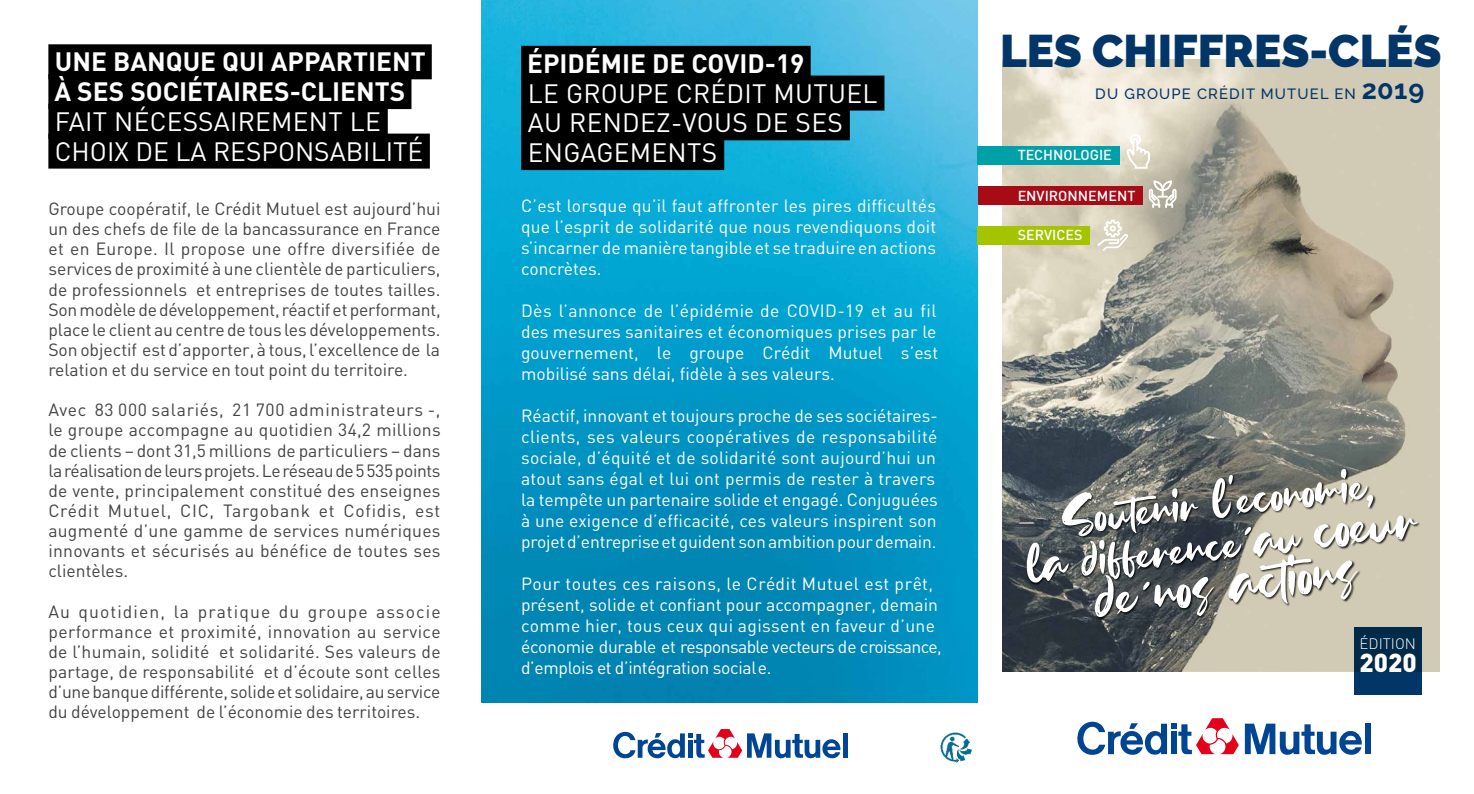
<style>
.page{position:relative;width:1474px;height:794px;background:#fff}
.page>*{position:absolute;margin:0;border:0;box-sizing:border-box;transform-origin:0 0}
.t1{font:71.4px "Wintersoul";color:#fff}
.t2{font:59.15px/42.4px "Wintersoul";color:#fff}
.t3{font:900 45.5px "Raleway";color:#023568}
.t4{font:26.25px/29.8px "DIN";letter-spacing:.01em;color:#fff}
.t5{font:700 26.25px/29.8px "DIN";color:#fff}
.t6{font:900 25.72px "DIN";color:#fff}
.t7{font:17.5px/20.1px "DIN";color:#434345;text-align:justify}
.t8{font:17.5px/21px "DIN";color:#fff;text-align:justify}
.t9{font:300 15.05px "DIN";color:#fff}
.t10{font:500 14.7px "Raleway";letter-spacing:.08em;color:#023568}
.t11{font:500 14.35px "DIN";color:#fff}
.s1{font-weight:700;font-size:26.95px}
</style>
<div class="page">
<img style="left:481px;top:0;width:496px;height:702px">
<svg style="left:613px;top:729px;width:227px;height:30px"></svg>
<div style="left:842px;top:733px;width:5px;height:24px;background:#004494"></div>
<img style="left:940px;top:732px;width:32px;height:31px">
<img style="left:1002px;top:60px;width:437px;height:612px">
<svg style="left:1244px;top:723px;width:118px;height:32px"></svg>
<svg style="left:1077px;top:718px;width:161px;height:37px"></svg>
<div style="left:1364px;top:723px;width:6px;height:31px;background:#004494"></div>
<svg style="left:1354px;top:627px;width:67px;height:67px;background:#012d53"></svg>
<div style="left:977px;top:146px;width:142px;height:19px;background:#00a0a9"></div>
<div style="left:977px;top:186px;width:165px;height:19px;background:#a60b16"></div>
<div style="left:977px;top:226px;width:113px;height:18px;background:#a4c400"></div>
<svg style="left:1126px;top:134px;width:24px;height:35px"></svg>
<svg style="left:1096px;top:209px;width:32px;height:43px"></svg>
<svg style="left:1148px;top:180px;width:29px;height:28px"></svg>
<div style="left:1026px;top:469px;width:394px;height:151px;background:#000;opacity:.84"></div>
<div style="left:1244px;top:527px;width:8px;height:10px;background:#000;opacity:.85"></div>
<svg style="left:1244px;top:527px;width:7px;height:8px"></svg>
<div style="left:1143px;top:581px;width:8px;height:10px;background:#000;opacity:.85"></div>
<svg style="left:1143px;top:582px;width:6px;height:8px"></svg>
<div style="left:521px;top:46px;width:289px;height:35px;background:#000"></div>
<div style="left:521px;top:76px;width:363px;height:35px;background:#000"></div>
<div style="left:521px;top:105px;width:328px;height:35px;background:#000"></div>
<div style="left:521px;top:135px;width:203px;height:35px;background:#000"></div>
<div style="left:48px;top:44px;width:384px;height:35px;background:#000"></div>
<div style="left:48px;top:74px;width:363px;height:35px;background:#000"></div>
<div style="left:48px;top:104px;width:340px;height:35px;background:#000"></div>
<div style="left:48px;top:134px;width:382px;height:35px;background:#000"></div>
<h3 class="t5" style="left:54px;top:46px;width:373px">UNE BANQUE QUI APPARTIENT<br>À SES SOCIÉTAIRES-CLIENTS</h3>
<h3 class="t4" style="left:55px;top:106px;width:370px">FAIT NÉCESSAIREMENT LE<br>CHOIX DE LA RESPONSABILITÉ</h3>
<p class="t7" style="left:48px;top:198px;width:394px">Groupe coopératif, le Crédit Mutuel est aujourd’hui un des chefs de file de la bancassurance en France et en Europe. Il propose une offre diversifiée de services de proximité à une clientèle de particuliers, de professionnels et entreprises de toutes tailles.<br>Son modèle de développement, réactif et performant, place le client au centre de tous les développements.<br>Son objectif est d’apporter, à tous, l’excellence de la relation et du service en tout point du territoire.</p>
<p class="t7" style="left:48px;top:399px;width:394px">Avec 83 000 salariés, 21 700 administrateurs -, le groupe accompagne au quotidien 34,2 millions de clients – dont 31,5 millions de particuliers – dans la réalisation de leurs projets. Le réseau de 5 535 points de vente, principalement constitué des enseignes Crédit Mutuel, CIC, Targobank et Cofidis, est augmenté d’une gamme de services numériques innovants et sécurisés au bénéfice de toutes ses clientèles.</p>
<p class="t7" style="left:48px;top:601px;width:394px">Au quotidien, la pratique du groupe associe performance et proximité, innovation au service de l’humain, solidité et solidarité. Ses valeurs de partage, de responsabilité et d’écoute sont celles d’une banque différente, solide et solidaire, au service du développement de l’économie des territoires.</p>
<h3 class="t5" style="left:527px;top:47px;width:279px">ÉPIDÉMIE DE COVID-19</h3>
<h3 class="t4" style="left:528px;top:78px;width:351px">LE GROUPE CRÉDIT MUTUEL<br>AU RENDEZ-VOUS DE SES<br>ENGAGEMENTS</h3>
<p class="t8" style="left:521px;top:195px;width:417px">C’est lorsque qu’il faut affronter les pires difficultés que l’esprit de solidarité que nous revendiquons doit s’incarner de manière tangible et se traduire en actions concrètes.</p>
<p class="t8" style="left:521px;top:300px;width:418px">Dès l’annonce de l’épidémie de COVID-19 et au fil des mesures sanitaires et économiques prises par le gouvernement, le groupe Crédit Mutuel s’est mobilisé sans délai, fidèle à ses valeurs.</p>
<p class="t8" style="left:521px;top:405px;width:418px;text-align:left">Réactif, innovant et toujours proche de ses sociétaires&shy;clients, ses valeurs coopératives de responsabilité sociale, d’équité et de solidarité sont aujourd’hui un atout sans égal et lui ont permis de rester à travers la tempête un partenaire solide et engagé. Conjuguées à une exigence d’efficacité, ces valeurs inspirent son projetd’entrepriseetguident sonambitionpourdemain.</p>
<p class="t8" style="left:521px;top:573px;width:422px;text-align:left">Pour toutes ces raisons, le Crédit Mutuel est prêt, présent, solide et confiant pour accompagner, demain comme hier, tous ceux qui agissent en faveur d’une économie durable et responsable vecteurs de croissance, d’emplois et d’intégration sociale.</p>
<h3 class="t3" style="left:1000px;top:25px;width:443px">LES CHIFFRES-CLÉS</h3>
<p class="t10" style="left:1095px;top:86px;width:330px">DU GROUPE CRÉDIT MUTUEL EN <span class="s1">2019</span></p>
<p class="t11" style="left:1017px;top:146px;width:96px">TECHNOLOGIE</p>
<p class="t11" style="left:1017px;top:187px;width:119px">ENVIRONNEMENT</p>
<p class="t11" style="left:1017px;top:226px;width:66px">SERVICES</p>
<h2 class="t2" style="left:1019px;top:508px;width:355px;text-indent:39px;rotate:-7deg">Soutenir l’economie, la difference au</h2>
<h1 class="t1" style="left:1311px;top:497px;width:104px;rotate:-6deg">coeur</h1>
<h1 class="t1" style="left:1092px;top:564px;width:263px;rotate:-6deg">de nos actions</h1>
<p class="t9" style="left:1359px;top:634px;width:58px">ÉDITION</p>
<h3 class="t6" style="left:1359px;top:645px;width:59px">2020</h3>
</div>
